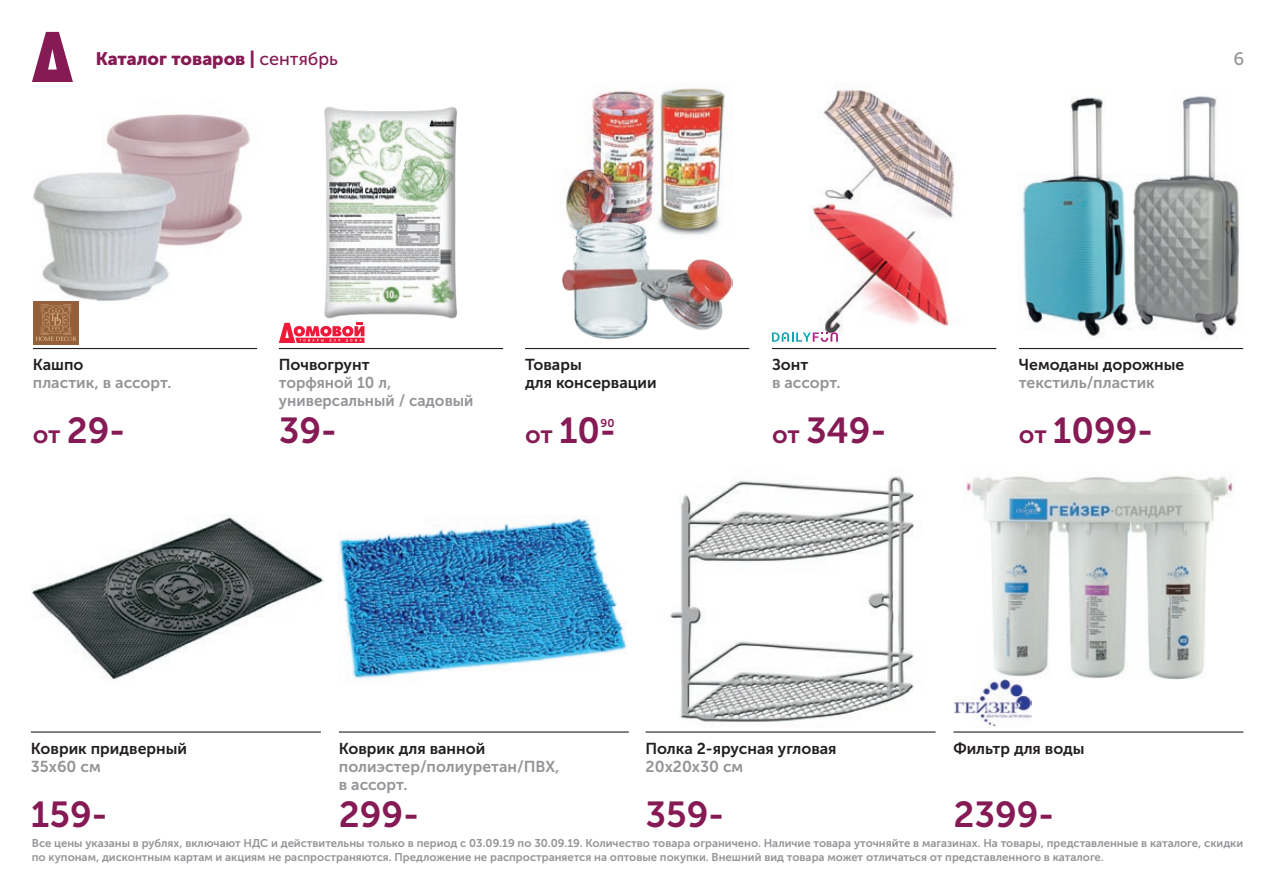
<style>
.page{position:relative;width:1276px;height:893px;background:#fff}
.page>*{position:absolute;margin:0;border:0;box-sizing:border-box;transform-origin:0 0}
.t1{font:36px "Museo Sans Cyrl 700";color:#861a54}
.t2{font:18px "Museo Sans Cyrl 900";color:#861a54}
.t3{font:18px "Museo Sans Cyrl 500";color:#939598}
.t4{font:15.75px/18px "Museo Sans Cyrl 700";color:#939598}
.t5{font:15.75px/18px "Museo Sans Cyrl 700";color:#231f20}
.t6{font:11.25px/13.5px "Museo Sans Cyrl 700";color:#939598}
.t7{font:11.25px "Museo Sans Cyrl 700";color:#861a54}
.s1{font-family:"Museo Sans Cyrl 500"}
.s2{color:#231f20}
.s3{font-size:24.75px}
</style>
<div class="page">
<svg style="left:32px;top:32px;width:41px;height:50px"></svg>
<img style="left:1022px;top:96px;width:218px;height:243px">
<img style="left:33px;top:114px;width:217px;height:190px">
<img style="left:525px;top:88px;width:208px;height:262px">
<hr style="left:33px;top:348px;width:224px;height:1px;background:#231f20">
<hr style="left:279px;top:348px;width:224px;height:1px;background:#231f20">
<hr style="left:525px;top:348px;width:224px;height:1px;background:#231f20">
<hr style="left:772px;top:348px;width:224px;height:1px;background:#231f20">
<hr style="left:1019px;top:348px;width:224px;height:1px;background:#231f20">
<img style="left:324px;top:107px;width:134px;height:216px">
<div style="left:33px;top:301px;width:45px;height:43px;background:#945f3a"></div>
<svg style="left:36px;top:305px;width:40px;height:36px"></svg>
<svg style="left:279px;top:323px;width:85px;height:20px"></svg>
<img style="left:809px;top:83px;width:146px;height:249px">
<svg style="left:772px;top:332px;width:66px;height:10px"></svg>
<img style="left:966px;top:476px;width:267px;height:204px">
<img style="left:670px;top:476px;width:244px;height:246px">
<hr style="left:31px;top:731px;width:290px;height:2px;background:#231f20">
<hr style="left:339px;top:731px;width:290px;height:2px;background:#231f20">
<hr style="left:645px;top:731px;width:290px;height:2px;background:#231f20">
<hr style="left:953px;top:731px;width:290px;height:2px;background:#231f20">
<img style="left:339px;top:515px;width:288px;height:165px">
<img style="left:31px;top:517px;width:292px;height:163px">
<img style="left:954px;top:679px;width:77px;height:49px">
<h2 class="t2" style="left:96px;top:49px;width:244px">Каталог товаров | <span class="s1">сентябрь</span></h2>
<h2 class="t3" style="left:1233px;top:49px;width:12px">6</h2>
<p class="t5" style="left:33px;top:356px;width:52px">Кашпо</p>
<p class="t4" style="left:33px;top:374px;width:140px">пластик, в ассорт.</p>
<p class="t4" style="left:279px;top:356px;width:196px"><span class="s2">Почвогрунт<br></span>торфяной 10 л, универсальный / садовый</p>
<p class="t5" style="left:525px;top:356px;width:133px">Товары<br>для консервации</p>
<p class="t5" style="left:772px;top:356px;width:38px">Зонт</p>
<p class="t4" style="left:772px;top:374px;width:70px">в ассорт.</p>
<p class="t5" style="left:1019px;top:356px;width:167px">Чемоданы дорожные</p>
<p class="t4" style="left:1019px;top:374px;width:137px">текстиль/пластик</p>
<p class="t1" style="left:33px;top:411px;width:94px"><span class="s3">от</span> 29-</p>
<p class="t1" style="left:279px;top:411px;width:59px">39-</p>
<p class="t1" style="left:525px;top:411px;width:92px"><span class="s3">от</span> 10-</p>
<p class="t1" style="left:772px;top:411px;width:116px"><span class="s3">от</span> 349-</p>
<p class="t1" style="left:1019px;top:411px;width:136px"><span class="s3">от</span> 1099-</p>
<p class="t7" style="left:600px;top:417px;width:15px">90</p>
<p class="t5" style="left:31px;top:739px;width:158px">Коврик придверный</p>
<p class="t4" style="left:31px;top:757px;width:71px">35х60 см</p>
<p class="t5" style="left:339px;top:739px;width:148px">Коврик для ванной</p>
<p class="t4" style="left:339px;top:757px;width:222px">полиэстер/полиуретан/ПВХ, в ассорт.</p>
<p class="t5" style="left:645px;top:739px;width:192px">Полка 2-ярусная угловая</p>
<p class="t4" style="left:645px;top:757px;width:99px">20х20х30 см</p>
<p class="t5" style="left:953px;top:739px;width:133px">Фильтр для воды</p>
<p class="t1" style="left:31px;top:794px;width:78px">159-</p>
<p class="t1" style="left:339px;top:794px;width:82px">299-</p>
<p class="t1" style="left:645px;top:794px;width:80px">359-</p>
<p class="t1" style="left:953px;top:794px;width:102px">2399-</p>
<p class="t6" style="left:32px;top:837px;width:1213px">Все цены указаны в рублях, включают НДС и действительны только в период с 03.09.19 по 30.09.19. Количество товара ограничено. Наличие товара уточняйте в магазинах. На товары, представленные в каталоге, скидки по купонам, дисконтным картам и акциям не распространяются. Предложение не распространяется на оптовые покупки. Внешний вид товара может отличаться от представленного в каталоге.</p>
</div>
